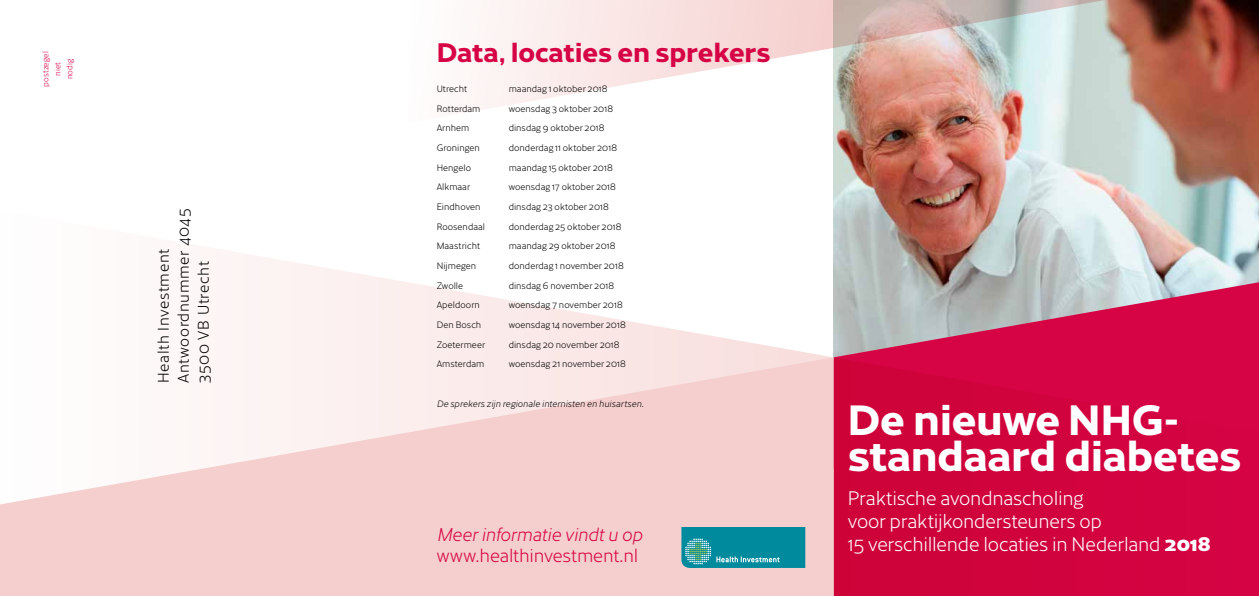
<style>
.page{position:relative;width:1259px;height:596px;background:#fff}
.page>*{position:absolute;margin:0;border:0;box-sizing:border-box;transform-origin:0 0}
.t1{font:700 41px/36px "Cresta";letter-spacing:-.01em;color:#fff}
.t2{font:700 26px "Cresta";letter-spacing:-.005em;color:#d60445}
.t3{font:300 19px/22.8px "Cresta";letter-spacing:-.01em;color:#fff}
.t4{font:300 18px "Cresta";letter-spacing:-.01em;color:#d60445}
.t5{font:italic 300 18px "Cresta";letter-spacing:-.01em;color:#d60445}
.t6{font:300 15px/20px "Cresta";letter-spacing:.04em;color:#000}
.t7{font:300 9px "Cresta";letter-spacing:.005em;color:#000}
.t8{font:italic 300 9px "Cresta";letter-spacing:.005em;color:#000}
.t9{font:300 8px/12px "Cresta";letter-spacing:.01em;color:#d60445;text-align:center}
.s1{font-weight:900}
</style>
<div class="page">
<img style="left:833px;top:0;width:426px;height:276px">
<svg style="left:833px;top:276px;width:426px;height:81px;background:#c56a87"></svg>
<svg style="left:0;top:252px;width:833px;height:343px"></svg>
<img style="left:479px;top:0;width:778px;height:123px">
<div style="left:833px;top:357px;width:426px;height:238px;background:#d1033e"></div>
<svg style="left:681px;top:527px;width:124px;height:40px;background:#1392a2"></svg>
<p class="t9" style="left:39px;top:87px;width:37px;rotate:-90deg">postzegel niet nodig</p>
<h3 class="t6" style="left:152px;top:383px;width:176px;rotate:-90deg">Health Investment<br>Antwoordnummer 4045<br>3500 VB Utrecht</h3>
<h2 class="t2" style="left:437px;top:31px;width:335px">Data, locaties en sprekers</h2>
<p class="t7" style="left:437px;top:82px;width:32px">Utrecht</p>
<p class="t7" style="left:509px;top:82px;width:100px">maandag 1 oktober 2018</p>
<p class="t7" style="left:437px;top:102px;width:45px">Rotterdam</p>
<p class="t7" style="left:509px;top:102px;width:106px">woensdag 3 oktober 2018</p>
<p class="t7" style="left:437px;top:121px;width:34px">Arnhem</p>
<p class="t7" style="left:509px;top:121px;width:97px">dinsdag 9 oktober 2018</p>
<p class="t7" style="left:437px;top:141px;width:45px">Groningen</p>
<p class="t7" style="left:509px;top:141px;width:110px">donderdag 11 oktober 2018</p>
<p class="t7" style="left:437px;top:161px;width:36px">Hengelo</p>
<p class="t7" style="left:509px;top:161px;width:105px">maandag 15 oktober 2018</p>
<p class="t7" style="left:437px;top:180px;width:35px">Alkmaar</p>
<p class="t7" style="left:509px;top:180px;width:109px">woensdag 17 oktober 2018</p>
<p class="t7" style="left:437px;top:200px;width:45px">Eindhoven</p>
<p class="t7" style="left:509px;top:200px;width:102px">dinsdag 23 oktober 2018</p>
<p class="t7" style="left:437px;top:219px;width:50px">Roosendaal</p>
<p class="t7" style="left:509px;top:219px;width:114px">donderdag 25 oktober 2018</p>
<p class="t7" style="left:437px;top:239px;width:45px">Maastricht</p>
<p class="t7" style="left:509px;top:239px;width:108px">maandag 29 oktober 2018</p>
<p class="t7" style="left:437px;top:259px;width:41px">Nijmegen</p>
<p class="t7" style="left:509px;top:259px;width:117px">donderdag 1 november 2018</p>
<p class="t7" style="left:437px;top:278px;width:28px">Zwolle</p>
<p class="t7" style="left:509px;top:278px;width:107px">dinsdag 6 november 2018</p>
<p class="t7" style="left:437px;top:298px;width:45px">Apeldoorn</p>
<p class="t7" style="left:509px;top:298px;width:116px">woensdag 7 november 2018</p>
<p class="t7" style="left:437px;top:318px;width:46px">Den Bosch</p>
<p class="t7" style="left:509px;top:318px;width:119px">woensdag 14 november 2018</p>
<p class="t7" style="left:437px;top:337px;width:50px">Zoetermeer</p>
<p class="t7" style="left:509px;top:337px;width:112px">dinsdag 20 november 2018</p>
<p class="t7" style="left:437px;top:357px;width:49px">Amsterdam</p>
<p class="t7" style="left:509px;top:357px;width:119px">woensdag 21 november 2018</p>
<p class="t8" style="left:437px;top:396px;width:209px">De sprekers zijn regionale internisten en huisartsen.</p>
<h3 class="t5" style="left:437px;top:520px;width:207px">Meer informatie vindt u op</h3>
<h3 class="t4" style="left:437px;top:542px;width:203px">www.healthinvestment.nl</h3>
<h1 class="t1" style="left:848px;top:398px;width:395px">De nieuwe NHG&shy;standaard diabetes</h1>
<h3 class="t3" style="left:848px;top:485px;width:364px">Praktische avondnascholing<br>voor praktijkondersteuners op<br>15 verschillende locaties in Nederland <span class="s1">2018</span></h3>
</div>
